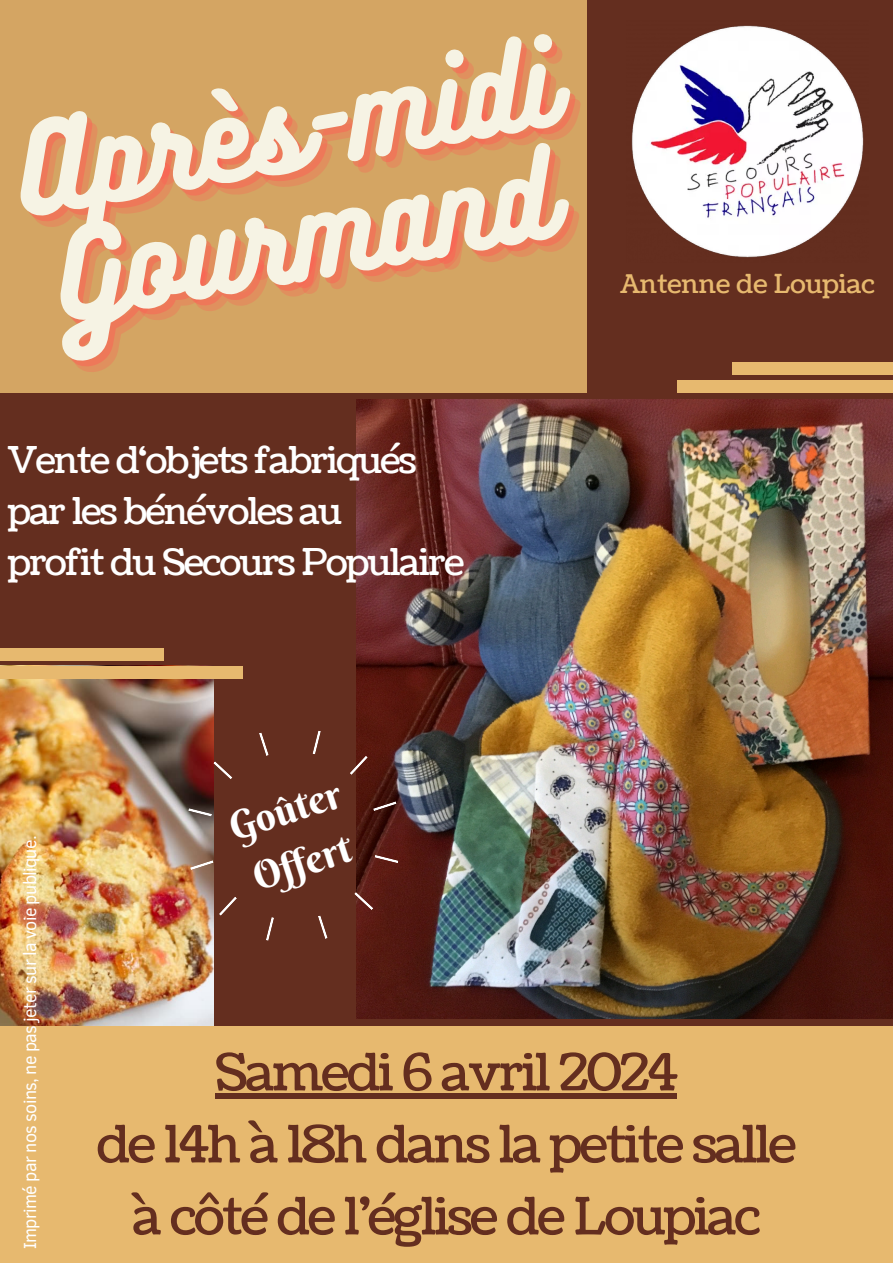
<style>
.page{position:relative;width:893px;height:1263px;background:#642e1f}
.page>*{position:absolute;margin:0;border:0;box-sizing:border-box;transform-origin:0 0}
.t1{font:110.48px "Bukhari Script";color:#f6f3e4}
.t2{font:51.45px/72px "Coustard";letter-spacing:-.04em;color:#642e1f;text-align:center}
.t3{font:39.3px/54.8px "Berkshire Swash";color:#fff}
.t4{font:36.75px/51.2px "Coustard";letter-spacing:-.04em;color:#fff}
.t5{font:26.1px "Coustard";color:#e7b96f}
.t6{font:18px "Clear Sans";letter-spacing:-.04em;color:#fff}
</style>
<div class="page">
<img style="left:0;top:679px;width:214px;height:347px">
<img style="left:631px;top:25px;width:233px;height:233px">
<div style="left:0;top:0;width:586px;height:393px;background:#d4a563"></div>
<div style="left:0;top:1026px;width:893px;height:237px;background:#e7b96f"></div>
<div style="left:732px;top:362px;width:161px;height:13px;background:#e7b96f"></div>
<div style="left:677px;top:380px;width:216px;height:13px;background:#e7b96f"></div>
<div style="left:0;top:666px;width:243px;height:13px;background:#e7b96f"></div>
<div style="left:0;top:648px;width:164px;height:13px;background:#e7b96f"></div>
<img style="left:357px;top:399px;width:536px;height:620px">
<svg style="left:318px;top:915px;width:10px;height:24px"></svg>
<svg style="left:259px;top:732px;width:10px;height:24px"></svg>
<svg style="left:190px;top:860px;width:24px;height:10px"></svg>
<svg style="left:373px;top:801px;width:24px;height:10px"></svg>
<svg style="left:266px;top:917px;width:8px;height:24px"></svg>
<svg style="left:312px;top:731px;width:9px;height:23px"></svg>
<svg style="left:188px;top:808px;width:24px;height:8px"></svg>
<svg style="left:374px;top:855px;width:24px;height:8px"></svg>
<svg style="left:219px;top:897px;width:18px;height:19px"></svg>
<svg style="left:350px;top:755px;width:18px;height:20px"></svg>
<svg style="left:213px;top:761px;width:19px;height:18px"></svg>
<svg style="left:354px;top:892px;width:19px;height:18px"></svg>
<div style="left:215px;top:1093px;width:461px;height:5px;background:#642e1f"></div>
<h4 class="t1" style="left:7px;top:103px;width:540px;rotate:-10deg">Après-midi</h4>
<p class="t1" style="left:46px;top:207px;width:499px;rotate:-10deg">Gourmand</p>
<h2 class="t4" style="left:8px;top:435px;width:458px">Vente d‘objets fabriqués par les bénévoles au<br>profit du Secours Populaire</h2>
<p class="t5" style="left:620px;top:266px;width:256px">Antenne de Loupiac</p>
<h3 class="t6" style="left:17px;top:1249px;width:415px;rotate:-90deg">Imprimé par nos soins, ne pas jeter sur la voie publique.</h3>
<p class="t3" style="left:222px;top:802px;width:117px;rotate:-18deg">Goûter<br>Of ert</p>
<p class="t2" style="left:97px;top:1038px;width:701px">Samedi 6 avril 2024<br>de 14h à 18h dans la petite salle à côté de l’église de Loupiac</p>
</div>
